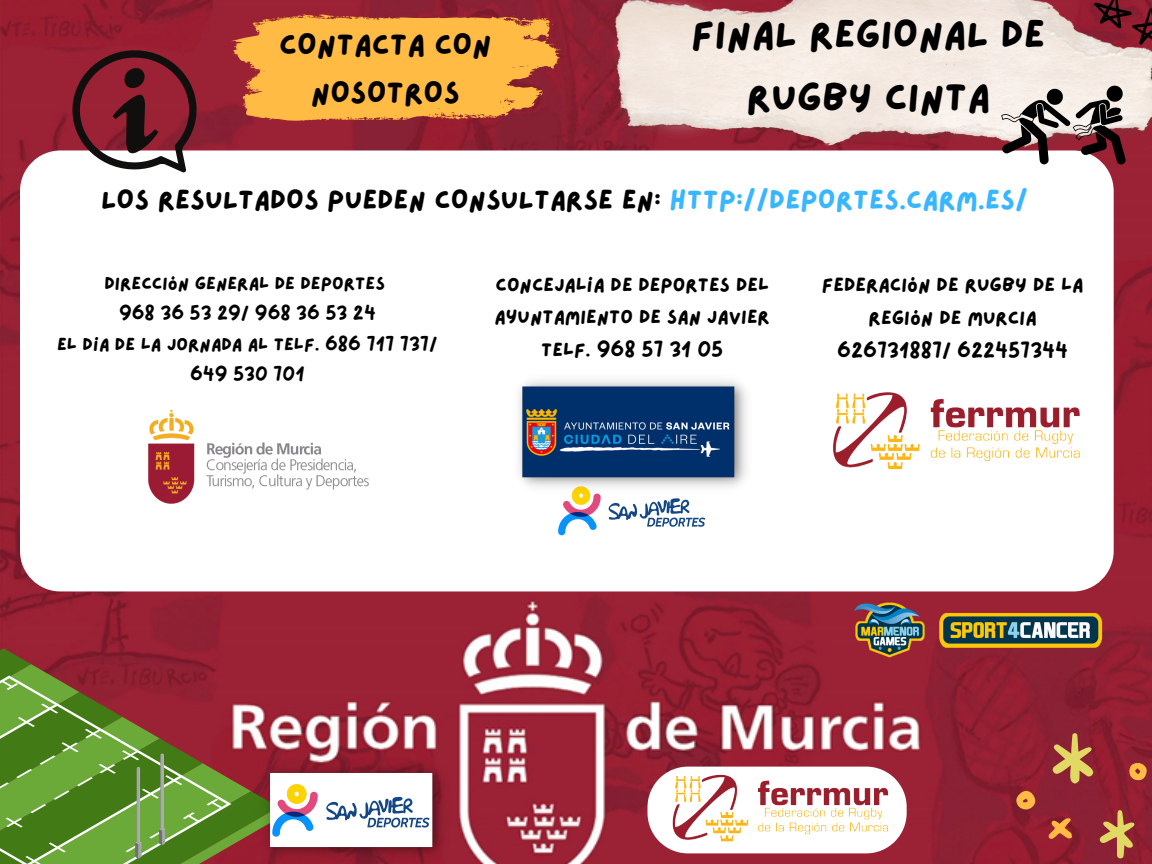
<style>
.page{position:relative;width:1152px;height:864px;background:#fff}
.page>*{position:absolute;margin:0;border:0;box-sizing:border-box;transform-origin:0 0}
.t1{font:39.6px/63.4px "Lazydog";color:#000;text-align:center}
.t2{font:30.6px/48.3px "Lazydog";color:#000;text-align:center}
.t3{font:27.6px "Lazydog";color:#000}
.t4{font:19.65px/32.7px "Lazydog";color:#000;text-align:center}
.t5{font:19.5px/32.7px "Lazydog";color:#000;text-align:center}
.t6{font:18px/30.3px "Lazydog";color:#000;text-align:center}
.s1{color:#38b6ff}
</style>
<div class="page">
<img style="left:0;top:0;width:1152px;height:864px">
<svg style="left:1052px;top:733px;width:42px;height:51px;background:#ae6b47"></svg>
<svg style="left:1099px;top:810px;width:36px;height:48px;background:#ac6545"></svg>
<svg style="left:1048px;top:818px;width:24px;height:22px"></svg>
<svg style="left:1016px;top:791px;width:19px;height:18px"></svg>
<svg style="left:1129px;top:763px;width:18px;height:18px"></svg>
<svg style="left:1057px;top:863px;width:17px;height:1px"></svg>
<div style="left:20px;top:150px;width:1094px;height:441px;background:#fff;border-radius:40px"></div>
<svg style="left:55px;top:32px;width:161px;height:141px;background:#8b3946"></svg>
<img style="left:148px;top:411px;width:221px;height:93px">
<svg style="left:231px;top:14px;width:330px;height:107px;background:#ea9e40"></svg>
<svg style="left:0;top:648px;width:279px;height:216px;background:#786f39"></svg>
<img style="left:255px;top:759px;width:198px;height:102px">
<img style="left:558px;top:495px;width:147px;height:41px">
<img style="left:519px;top:380px;width:228px;height:115px">
<svg style="left:647px;top:767px;width:260px;height:86px"></svg>
<img style="left:663px;top:773px;width:227px;height:69px">
<img style="left:833px;top:392px;width:247px;height:78px">
<img style="left:605px;top:0;width:547px;height:151px">
<svg style="left:1094px;top:0;width:58px;height:45px;background:#711b2a"></svg>
<svg style="left:1001px;top:83px;width:125px;height:81px;background:#9b8888"></svg>
<img style="left:848px;top:595px;width:265px;height:68px">
<h2 class="t2" style="left:279px;top:22px;width:214px">CONTACTA CON<br>NOSOTROS</h2>
<h1 class="t1" style="left:691px;top:4px;width:356px">FINAL REGIONAL DE<br>RUGBY CINTA</h1>
<h3 class="t3" style="left:101px;top:186px;width:928px">LOS RESULTADOS PUEDEN CONSULTARSE EN: <span class="s1">HTTP://DEPORTES.CARM.ES/</span></h3>
<p class="t6" style="left:57px;top:269px;width:382px">DIRECCIÓN GENERAL DE DEPORTES<br>968 36 53 29/ 968 36 53 24<br>EL DÍA DE LA JORNADA AL TELF. 686 717 737/<br>649 530 701</p>
<p class="t5" style="left:495px;top:269px;width:277px">CONCEJALÍA DE DEPORTES DEL<br>AYUNTAMIENTO DE SAN JAVIER<br>TELF. 968 57 31 05</p>
<p class="t4" style="left:822px;top:270px;width:263px">FEDERACIÓN DE RUGBY DE LA<br>REGIÓN DE MURCIA<br>626731887/ 622457344</p>
</div>
